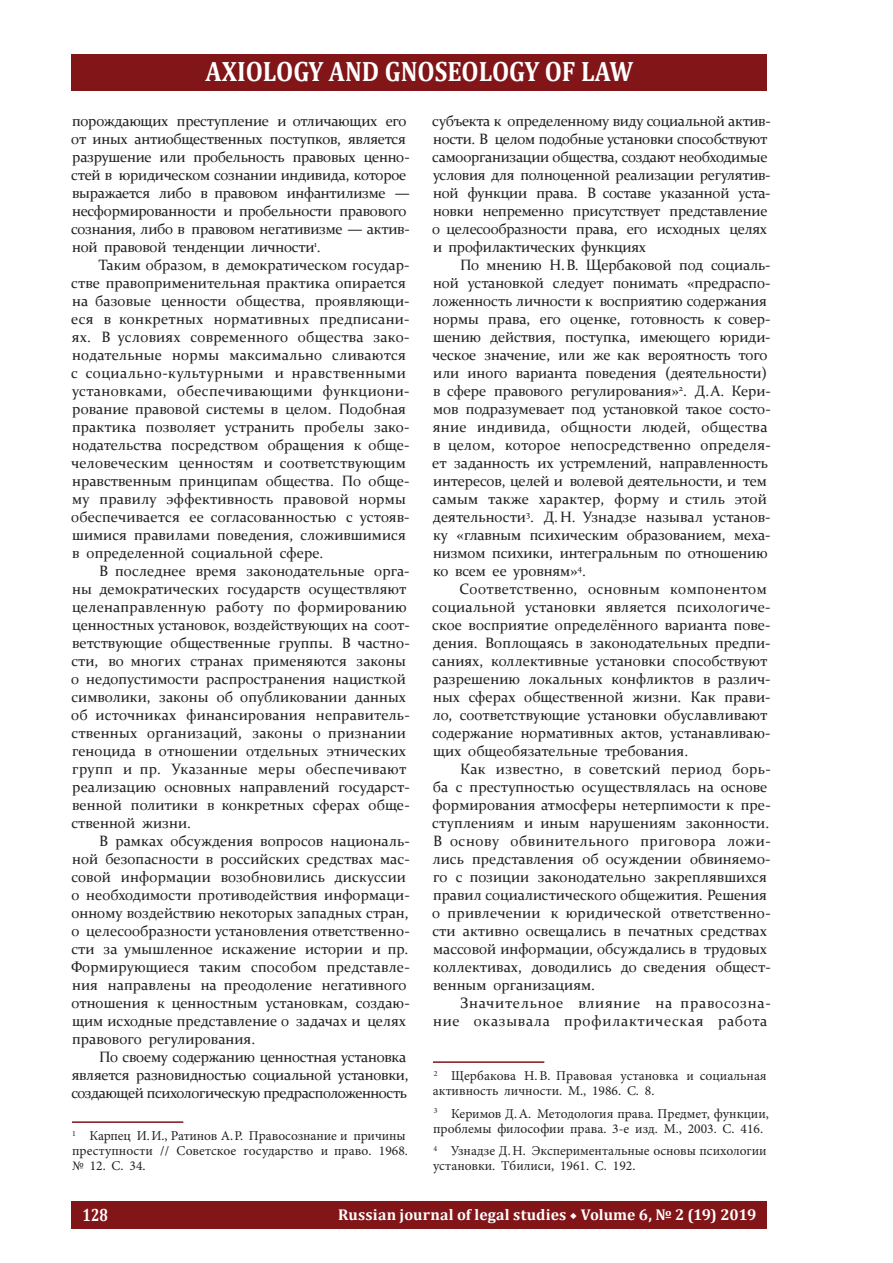
<style>
.page{position:relative;width:893px;height:1263px;background:#fff}
.page>*{position:absolute;margin:0;border:0;box-sizing:border-box;transform-origin:0 0}
.t1{font:700 28.2px "Cambria";color:#fff;scale:.88 1}
.t2{font:700 17.85px "Cambria";color:#fff;scale:.8 1}
.t3{font:700 15.6px "Cambria";letter-spacing:.01em;color:#fff}
.t4{font:15px/18px "Constantia";color:#231f20}
.t5{font:15px/18px "Constantia";letter-spacing:-.02em;color:#231f20}
.t6{font:15px/18px "Constantia";letter-spacing:.045em;color:#231f20;text-align:right}
.t7{font:13.5px/15px "Minion Pro";color:#231f20}
.s1{font-family:"Minion Pro";font-weight:400}
</style>
<div class="page">
<div style="left:72px;top:1202px;width:695px;height:27px;background:#811518"></div>
<div style="left:72px;top:54px;width:695px;height:36px;background:#811518"></div>
<hr style="left:72px;top:1121px;width:111px;height:2px;background:#811518">
<hr style="left:433px;top:1061px;width:111px;height:2px;background:#811518">
<h1 class="t1" style="left:206px;top:51px;width:488px">AXIOLOGY AND GNOSEOLOGY OF LAW</h1>
<p class="t5" style="left:71px;top:111px;width:340px">порождающих преступление и отличающих его от иных антиобщественных поступков, является разрушение или пробельность правовых ценно&shy;стей в юридическом сознании индивида, которое выражается либо в правовом инфантилизме — несформированности и пробельности правового сознания, либо в правовом негативизме — актив&shy;ной правовой тенденции личности<sup>1</sup>.</p>
<p class="t4" style="left:71px;top:255px;width:340px;text-indent:27px">Таким образом, в демократическом государ&shy;стве правоприменительная практика опирается на базовые ценности общества, проявляющи&shy;еся в конкретных нормативных предписани&shy;ях. В условиях современного общества зако&shy;нодательные нормы максимально сливаются с социально-культурными и нравственными установками, обеспечивающими функциони&shy;рование правовой системы в целом. Подобная практика позволяет устранить пробелы зако&shy;нодательства посредством обращения к обще&shy;человеческим ценностям и соответствующим нравственным принципам общества. По обще&shy;му правилу эффективность правовой нормы обеспечивается ее согласованностью с устояв&shy;шимися правилами поведения, сложившимися в определенной социальной сфере.</p>
<p class="t4" style="left:71px;top:561px;width:340px;text-indent:28px">В последнее время законодательные орга&shy;ны демократических государств осуществляют целенаправленную работу по формированию ценностных установок, воздействующих на соот&shy;ветствующие общественные группы. В частно&shy;сти, во многих странах применяются законы о недопустимости распространения нацисткой символики, законы об опубликовании данных об источниках финансирования неправитель&shy;ственных организаций, законы о признании геноцида в отношении отдельных этнических групп и пр. Указанные меры обеспечивают реализацию основных направлений государст&shy;венной политики в конкретных сферах обще&shy;ственной жизни.</p>
<p class="t4" style="left:71px;top:831px;width:340px;text-indent:28px">В рамках обсуждения вопросов националь&shy;ной безопасности в российских средствах мас&shy;совой информации возобновились дискуссии о необходимости противодействия информаци&shy;онному воздействию некоторых западных стран, о целесообразности установления ответственно&shy;сти за умышленное искажение истории и пр.<br>Формирующиеся таким способом представле&shy;ния направлены на преодоление негативного отношения к ценностным установкам, создаю&shy;щим исходные представление о задачах и целях правового регулирования.</p>
<p class="t5" style="left:71px;top:1047px;width:339px;text-indent:28px">По своему содержанию ценностная установка является разновидностью социальной установки, создающей психологическую предрасположенность</p>
<p class="t7" style="left:72px;top:1128px;width:337px"><sup>1</sup> Карпец И.И., Ратинов А.Р. Правосознание и причины преступности // Советское государство и право. 1968. № 12. С. 34.</p>
<p class="t5" style="left:432px;top:111px;width:340px">субъекта к определенному виду социальной актив&shy;ности. В целом подобные установки способствуют самоорганизации общества, создают необходимые условия для полноценной реализации регулятив&shy;ной функции права. В составе указанной уста&shy;новки непременно присутствует представление о целесообразности права, его исходных целях и профилактических функциях</p>
<p class="t4" style="left:432px;top:255px;width:340px;text-indent:28px">По мнению Н.В. Щербаковой под социаль&shy;ной установкой следует понимать «предраспо&shy;ложенность личности к восприятию содержания нормы права, его оценке, готовность к совер&shy;шению действия, поступка, имеющего юриди&shy;ческое значение, или же как вероятность того или иного варианта поведения (деятельности) в сфере правового регулирования»<sup>2</sup>. Д.А. Кери&shy;мов подразумевает под установкой такое состо&shy;яние индивида, общности людей, общества в целом, которое непосредственно определя&shy;ет заданность их устремлений, направленность интересов, целей и волевой деятельности, и тем самым также характер, форму и стиль этой деятельности<sup>3</sup>. Д.Н. Узнадзе называл установ&shy;ку «главным психическим образованием, меха&shy;низмом психики, интегральным по отношению ко всем ее уровням»<sup>4</sup>.</p>
<p class="t4" style="left:432px;top:579px;width:340px;text-indent:27px">Соответственно, основным компонентом социальной установки является психологиче&shy;ское восприятие определённого варианта пове&shy;дения. Воплощаясь в законодательных предпи&shy;саниях, коллективные установки способствуют разрешению локальных конфликтов в различ&shy;ных сферах общественной жизни. Как прави&shy;ло, соответствующие установки обуславливают содержание нормативных актов, устанавливаю&shy;щих общеобязательные требования.</p>
<p class="t4" style="left:432px;top:759px;width:340px;text-indent:28px">Как известно, в советский период борь&shy;ба с преступностью осуществлялась на основе формирования атмосферы нетерпимости к пре&shy;ступлениям и иным нарушениям законности.<br>В основу обвинительного приговора ложи&shy;лись представления об осуждении обвиняемо&shy;го с позиции законодательно закреплявшихся правил социалистического общежития. Решения о привлечении к юридической ответственно&shy;сти активно освещались в печатных средствах массовой информации, обсуждались в трудовых коллективах, доводились до сведения общест&shy;венным организациям.</p>
<p class="t6" style="left:433px;top:993px;width:339px">Значительное влияние на правосозна&shy;ние оказывала профилактическая работа</p>
<p class="t7" style="left:433px;top:1068px;width:335px"><sup>2</sup> Щербакова Н.В. Правовая установка и социальная активность личности. М., 1986. С. 8.</p>
<p class="t7" style="left:433px;top:1106px;width:337px"><sup>3</sup> Керимов Д.А. Методология права. Предмет, функции, проблемы философии права. 3-е изд. М., 2003. С. 416.</p>
<p class="t7" style="left:433px;top:1143px;width:335px"><sup>4</sup> Узнадзе Д.Н. Экспериментальные основы психологии установки. Тбилиси, 1961. С. 192.</p>
<p class="t2" style="left:83px;top:1202px;width:33px">128</p>
<p class="t3" style="left:338px;top:1203px;width:420px">Russian journal of legal studies <span class="s1">◆</span> Volume 6, № 2 (19) 2019</p>
</div>
